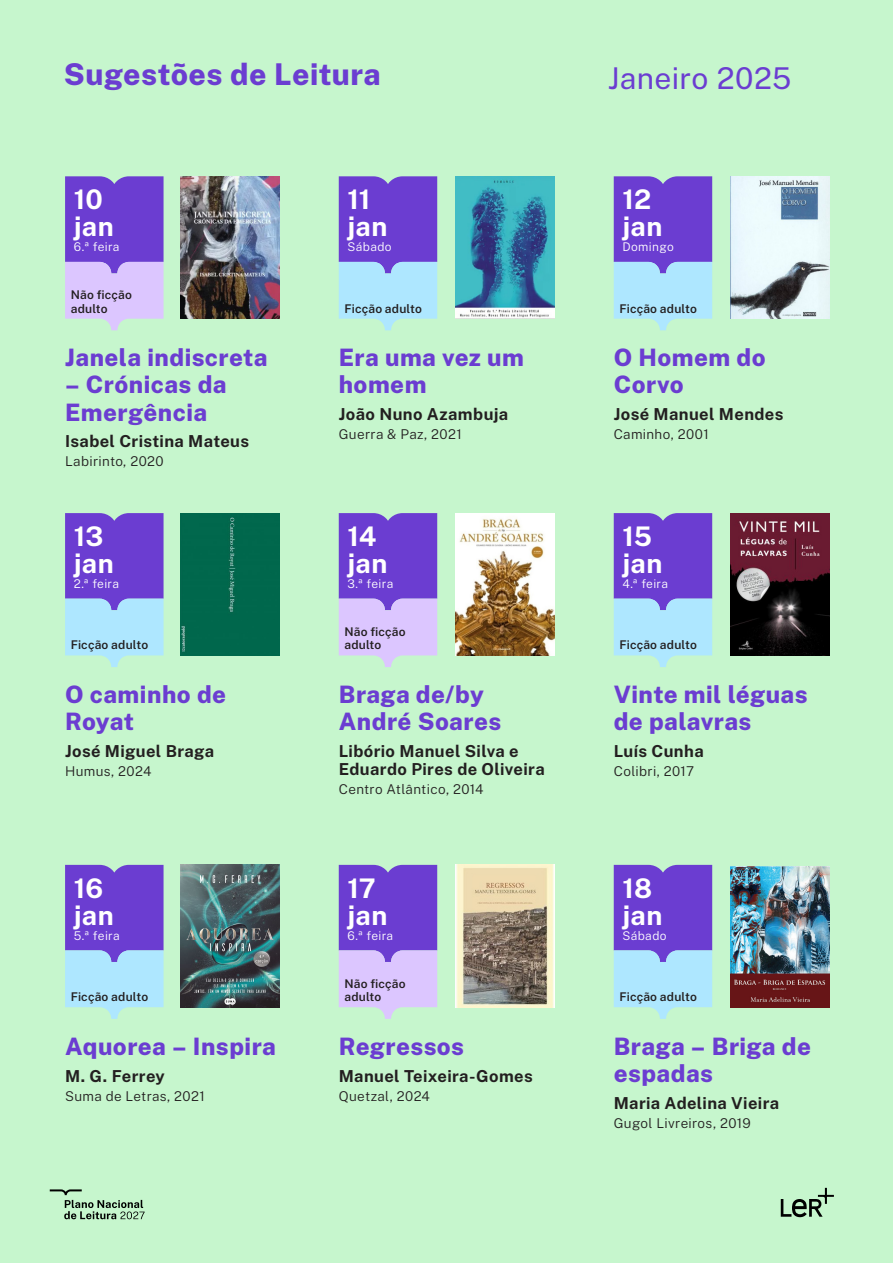
<style>
.page{position:relative;width:893px;height:1263px;background:#c6f6cd}
.page>*{position:absolute;margin:0;border:0;box-sizing:border-box;transform-origin:0 0}
.t1{font:800 30px "Public Sans";letter-spacing:.015em;color:#6b3dd1}
.Ano_Lista{font:30px "Public Sans";letter-spacing:.015em;color:#6b3dd1}
.DATA_N__MES{font:700 27px/27px "Public Sans";letter-spacing:.015em;color:#fff}
.Título_Livro{font:800 24px/27px "Public Sans";letter-spacing:.02em;color:#6b3dd1}
.Autores{font:700 16.5px/18px "Public Sans";letter-spacing:.02em;color:#231f20}
.Casa_Editora{font:300 13.5px "Public Sans";letter-spacing:.025em;color:#231f20}
.Categoria{font:600 12px/13.5px "Public Sans";letter-spacing:.015em;color:#231f20}
.Dia{font:300 12px "Public Sans";letter-spacing:.03em;color:#fff}
</style>
<div class="page">
<svg style="left:65px;top:176px;width:99px;height:154px;background:#9b7de1"></svg>
<svg style="left:65px;top:513px;width:99px;height:154px;background:#8a89e1"></svg>
<svg style="left:65px;top:865px;width:99px;height:154px;background:#8a89e1"></svg>
<svg style="left:339px;top:176px;width:98px;height:154px;background:#8a89e1"></svg>
<svg style="left:339px;top:513px;width:98px;height:154px;background:#9b7de1"></svg>
<svg style="left:339px;top:865px;width:98px;height:154px;background:#9b7de1"></svg>
<svg style="left:614px;top:176px;width:98px;height:154px;background:#8a89e1"></svg>
<svg style="left:614px;top:513px;width:98px;height:154px;background:#8a89e1"></svg>
<svg style="left:614px;top:865px;width:98px;height:154px;background:#8a89e1"></svg>
<img style="left:181px;top:176px;width:98px;height:143px">
<div style="left:181px;top:513px;width:98px;height:142px;background:#00674c"></div>
<img style="left:181px;top:865px;width:98px;height:142px">
<img style="left:456px;top:176px;width:98px;height:143px">
<img style="left:456px;top:513px;width:98px;height:142px">
<img style="left:456px;top:865px;width:98px;height:142px">
<img style="left:731px;top:176px;width:98px;height:143px">
<img style="left:731px;top:513px;width:98px;height:142px">
<img style="left:731px;top:866px;width:98px;height:141px">
<svg style="left:781px;top:1188px;width:53px;height:29px"></svg>
<svg style="left:50px;top:1189px;width:95px;height:30px"></svg>
<p class="t1" style="left:64px;top:51px;width:319px">Sugestões de Leitura</p>
<p class="DATA_N__MES" style="left:74px;top:184px;width:42px">10 jan</p>
<p class="Dia" style="left:74px;top:239px;width:47px">6.ª feira</p>
<p class="Categoria" style="left:71px;top:287px;width:63px">Não ficção adulto</p>
<p class="Título_Livro" style="left:65px;top:342px;width:204px">Janela indiscreta</p>
<p class="Título_Livro" style="left:65px;top:369px;width:163px">– Crónicas da<br>Emergência</p>
<p class="Autores" style="left:65px;top:431px;width:186px">Isabel Cristina Mateus</p>
<p class="Casa_Editora" style="left:65px;top:452px;width:100px">Labirinto, 2020</p>
<p class="DATA_N__MES" style="left:74px;top:521px;width:42px">13 jan</p>
<p class="Dia" style="left:74px;top:575px;width:47px">2.ª feira</p>
<p class="Categoria" style="left:71px;top:638px;width:79px">Ficção adulto</p>
<p class="Título_Livro" style="left:65px;top:679px;width:163px">O caminho de<br>Royat</p>
<p class="Autores" style="left:65px;top:741px;width:151px">José Miguel Braga</p>
<p class="Casa_Editora" style="left:65px;top:762px;width:88px">Humus, 2024</p>
<p class="DATA_N__MES" style="left:74px;top:873px;width:42px">16 jan</p>
<p class="Dia" style="left:74px;top:927px;width:47px">5.ª feira</p>
<p class="Categoria" style="left:71px;top:989px;width:79px">Ficção adulto</p>
<p class="Título_Livro" style="left:65px;top:1031px;width:212px">Aquorea – Inspira</p>
<p class="Autores" style="left:65px;top:1065px;width:101px">M. G. Ferrey</p>
<p class="Casa_Editora" style="left:65px;top:1086px;width:141px">Suma de Letras, 2021</p>
<p class="DATA_N__MES" style="left:347px;top:184px;width:42px">11 jan</p>
<p class="Dia" style="left:347px;top:239px;width:46px">Sábado</p>
<p class="Categoria" style="left:344px;top:301px;width:79px">Ficção adulto</p>
<p class="Título_Livro" style="left:339px;top:342px;width:187px">Era uma vez um homem</p>
<p class="Autores" style="left:339px;top:404px;width:171px">João Nuno Azambuja</p>
<p class="Casa_Editora" style="left:339px;top:425px;width:125px">Guerra &amp; Paz, 2021</p>
<p class="DATA_N__MES" style="left:347px;top:521px;width:42px">14 jan</p>
<p class="Dia" style="left:347px;top:575px;width:47px">3.ª feira</p>
<p class="Categoria" style="left:344px;top:624px;width:63px">Não ficção adulto</p>
<p class="Título_Livro" style="left:339px;top:679px;width:164px">Braga de/by<br>André Soares</p>
<p class="Autores" style="left:339px;top:741px;width:207px">Libório Manuel Silva e<br>Eduardo Pires de Oliveira</p>
<p class="Casa_Editora" style="left:339px;top:780px;width:146px">Centro Atlântico, 2014</p>
<p class="DATA_N__MES" style="left:347px;top:873px;width:42px">17 jan</p>
<p class="Dia" style="left:347px;top:927px;width:47px">6.ª feira</p>
<p class="Categoria" style="left:344px;top:976px;width:63px">Não ficção adulto</p>
<p class="Título_Livro" style="left:339px;top:1031px;width:127px">Regressos</p>
<p class="Autores" style="left:339px;top:1065px;width:196px">Manuel Teixeira-Gomes</p>
<p class="Casa_Editora" style="left:339px;top:1086px;width:93px">Quetzal, 2024</p>
<p class="Ano_Lista" style="left:608px;top:57px;width:185px">Janeiro 2025</p>
<p class="DATA_N__MES" style="left:622px;top:184px;width:42px">12 jan</p>
<p class="Dia" style="left:622px;top:239px;width:53px">Domingo</p>
<p class="Categoria" style="left:619px;top:301px;width:79px">Ficção adulto</p>
<p class="Título_Livro" style="left:614px;top:342px;width:153px">O Homem do<br>Corvo</p>
<p class="Autores" style="left:614px;top:404px;width:171px">José Manuel Mendes</p>
<p class="Casa_Editora" style="left:614px;top:425px;width:97px">Caminho, 2001</p>
<p class="DATA_N__MES" style="left:622px;top:521px;width:42px">15 jan</p>
<p class="Dia" style="left:622px;top:575px;width:47px">4.ª feira</p>
<p class="Categoria" style="left:619px;top:638px;width:79px">Ficção adulto</p>
<p class="Título_Livro" style="left:614px;top:679px;width:195px">Vinte mil léguas de palavras</p>
<p class="Autores" style="left:614px;top:741px;width:91px">Luís Cunha</p>
<p class="Casa_Editora" style="left:614px;top:762px;width:82px">Colibri, 2017</p>
<p class="DATA_N__MES" style="left:622px;top:873px;width:42px">18 jan</p>
<p class="Dia" style="left:622px;top:927px;width:46px">Sábado</p>
<p class="Categoria" style="left:619px;top:989px;width:79px">Ficção adulto</p>
<p class="Título_Livro" style="left:614px;top:1031px;width:199px">Braga – Briga de espadas</p>
<p class="Autores" style="left:614px;top:1092px;width:167px">Maria Adelina Vieira</p>
<p class="Casa_Editora" style="left:614px;top:1113px;width:138px">Gugol Livreiros, 2019</p>
</div>
